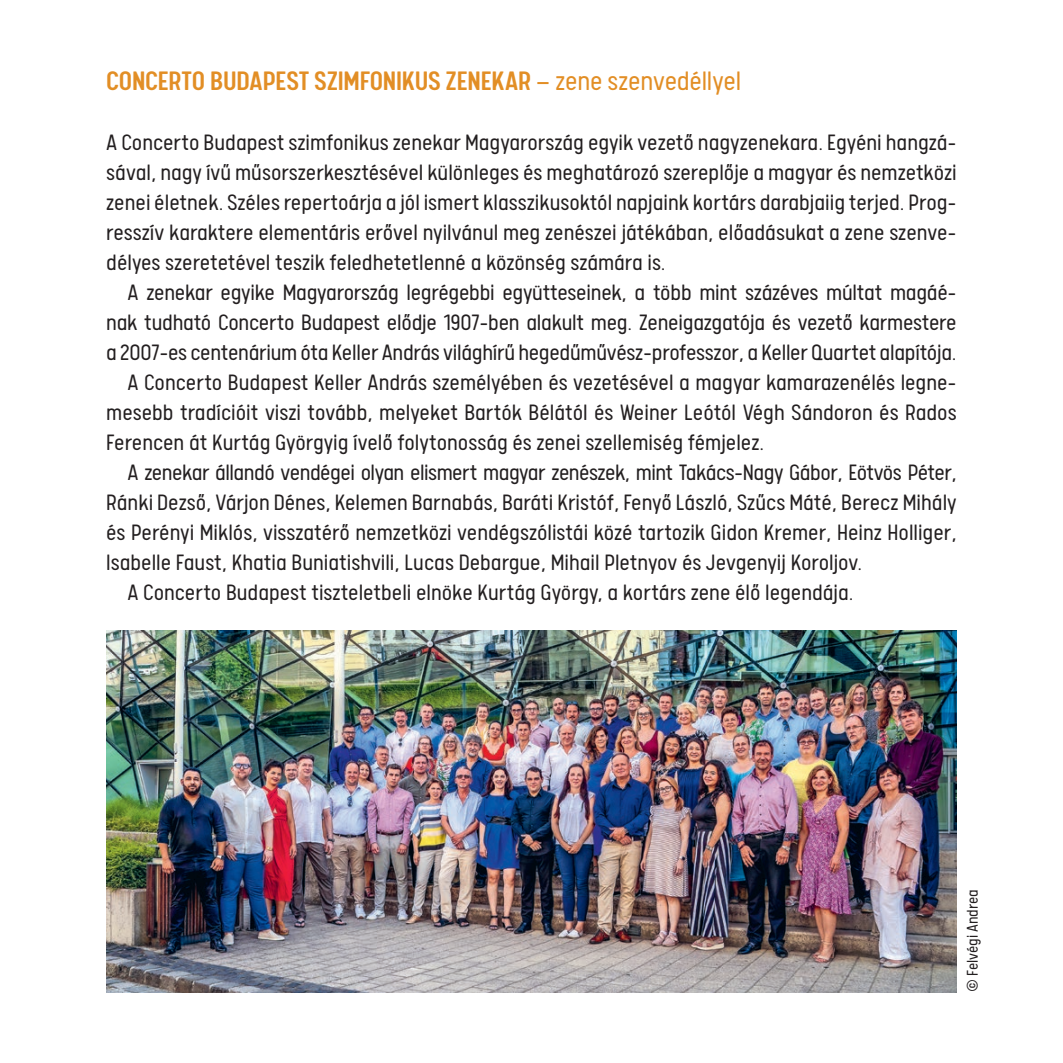
<style>
.page{position:relative;width:1063px;height:1063px;background:#fff}
.page>*{position:absolute;margin:0;border:0;box-sizing:border-box;transform-origin:0 0}
.t1{font:500 30px "Calps Concerto";letter-spacing:-.005em;color:#e28e25}
.t2{font:300 25px/30px "Calps Concerto";letter-spacing:-.005em;color:#231f20;text-align:justify}
.t3{font:300 17.5px "Calps Concerto";color:#231f20}
.s1{font-weight:300}
</style>
<div class="page">
<img style="left:106px;top:630px;width:851px;height:362px">
<p class="t1" style="left:106px;top:63px;width:636px">CONCERTO BUDAPEST SZIMFONIKUS ZENEKAR <span class="s1">– zene szenvedéllyel</span></p>
<p class="t2" style="left:106px;top:126px;width:852px">A Concerto Budapest szimfonikus zenekar Magyarország egyik vezető nagyzenekara. Egyéni hangzá&shy;sával, nagy ívű műsorszerkesztésével különleges és meghatározó szereplője a magyar és nemzetközi zenei életnek. Széles repertoárja a jól ismert klasszikusoktól napjaink kortárs darabjaiig terjed. Prog&shy;resszív karaktere elementáris erővel nyilvánul meg zenészei játékában, előadásukat a zene szenve&shy;délyes szeretetével teszik feledhetetlenné a közönség számára is.</p>
<p class="t2" style="left:128px;top:276px;width:831px">A zenekar egyike Magyarország legrégebbi együtteseinek, a több mint százéves múltat magáé-</p>
<p class="t2" style="left:106px;top:306px;width:852px">nak tudható Concerto Budapest elődje 1907-ben alakult meg. Zeneigazgatója és vezető karmestere</p>
<p class="t2" style="left:106px;top:336px;width:852px">a 2007-es centenárium óta Keller András világhírű hegedűművész-professzor, a Keller Quartet alapítója.</p>
<p class="t2" style="left:128px;top:366px;width:831px">A Concerto Budapest Keller András személyében és vezetésével a magyar kamarazenélés legne-</p>
<p class="t2" style="left:106px;top:396px;width:852px">mesebb tradícióit viszi tovább, melyeket Bartók Bélától és Weiner Leótól Végh Sándoron és Rados</p>
<p class="t2" style="left:106px;top:426px;width:659px">Ferencen át Kurtág Györgyig ívelő folytonosság és zenei szellemiség fémjelez.</p>
<p class="t2" style="left:128px;top:456px;width:831px">A zenekar állandó vendégei olyan elismert magyar zenészek, mint Takács-Nagy Gábor, Eötvös Péter,</p>
<p class="t2" style="left:106px;top:486px;width:852px">Ránki Dezső, Várjon Dénes, Kelemen Barnabás, Baráti Kristóf, Fenyő László, Szűcs Máté, Berecz Mihály</p>
<p class="t2" style="left:106px;top:516px;width:852px">és Perényi Miklós, visszatérő nemzetközi vendégszólistái közé tartozik Gidon Kremer, Heinz Holliger,</p>
<p class="t2" style="left:106px;top:546px;width:757px">Isabelle Faust, Khatia Buniatishvili, Lucas Debargue, Mihail Pletnyov és Jevgenyij Koroljov.</p>
<p class="t2" style="left:128px;top:576px;width:728px">A Concerto Budapest tiszteletbeli elnöke Kurtág György, a kortárs zene élő legendája.</p>
<p class="t3" style="left:963px;top:992px;width:104px;rotate:-90deg">© Felvégi Andrea</p>
</div>
